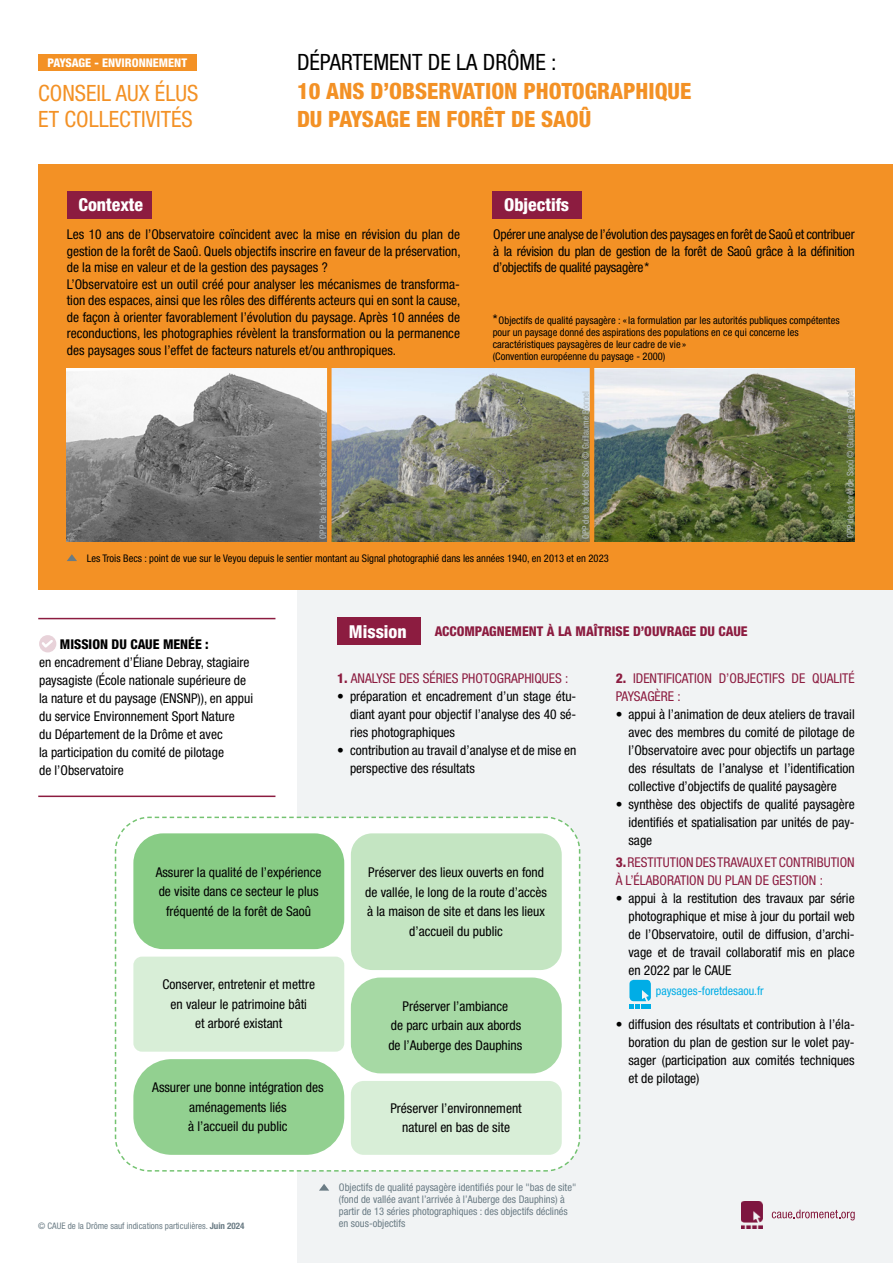
<style>
.page{position:relative;width:893px;height:1263px;background:#fff}
.page>*{position:absolute;margin:0;border:0;box-sizing:border-box;transform-origin:0 0}
.t1{font:800 condensed 22.5px/28.5px "Helvetica Neue LT Pro";color:#f39125}
.t2{font:condensed 22.5px/25.5px "Helvetica Neue LT Pro";color:#f39125}
.t3{font:condensed 22.5px "Helvetica Neue LT Pro";color:#000}
.t4{font:800 condensed 17.85px "Helvetica Neue LT Pro";color:#fff}
.t5{font:condensed 13.5px/18px "Helvetica Neue LT Pro";color:#000;text-align:justify}
.t6{font:condensed 13.5px/18px "Helvetica Neue LT Pro";color:#8c1c40}
.t7{font:800 condensed 13.5px "Helvetica Neue LT Pro";color:#8c1c40}
.t8{font:800 condensed 13.5px "Helvetica Neue LT Pro";color:#000}
.t9{font:condensed 12px "Helvetica Neue LT Pro";color:#00ade6}
.t10{font:800 condensed 12px "Helvetica Neue LT Pro";color:#fff}
.t11{font:condensed 10.5px/12px "Helvetica Neue LT Pro";color:#000}
.t12{font:condensed 10.5px/12px "Helvetica Neue LT Pro";color:#6b7c85}
.t13{font:condensed 9px "Helvetica Neue LT Pro";color:#b5bdc2}
.t14{font:condensed 9px "Helvetica Neue LT Pro";color:#6b7c85}
.s1{font-size:13.5px}
.s2{font-weight:800}
.s3{font-weight:700}
</style>
<div class="page">
<div style="left:297px;top:590px;width:596px;height:673px;background:#f1f3f4"></div>
<div style="left:38px;top:164px;width:855px;height:426px;background:#f39125"></div>
<div style="left:337px;top:618px;width:83px;height:27px;background:#8c1c40"></div>
<svg style="left:772px;top:1210px;width:83px;height:10px"></svg>
<img style="left:742px;top:1202px;width:20px;height:27px">
<div style="left:67px;top:191px;width:84px;height:27px;background:#8c1c40"></div>
<div style="left:492px;top:191px;width:90px;height:27px;background:#8c1c40"></div>
<div style="left:38px;top:54px;width:158px;height:17px;background:#f39125"></div>
<img style="left:332px;top:369px;width:258px;height:172px">
<svg style="left:67px;top:554px;width:10px;height:7px"></svg>
<svg style="left:319px;top:1184px;width:10px;height:6px"></svg>
<svg style="left:114px;top:816px;width:467px;height:356px"></svg>
<svg style="left:39px;top:635px;width:17px;height:17px"></svg>
<hr style="left:38px;top:618px;width:237px;height:1px;background:#8c1c40">
<hr style="left:38px;top:795px;width:237px;height:2px;background:#8c1c40">
<svg style="left:629px;top:980px;width:22px;height:28px"></svg>
<svg style="left:594px;top:369px;width:261px;height:172px;background:#7c876b"></svg>
<svg style="left:67px;top:369px;width:260px;height:172px;background:#919191"></svg>
<div style="left:351px;top:833px;width:211px;height:137px;background:#c4e5c2;border-radius:21px"></div>
<div style="left:133px;top:833px;width:211px;height:116px;background:#88cc85;border-radius:30px"></div>
<div style="left:133px;top:956px;width:211px;height:96px;background:#d8eed7;border-radius:9px"></div>
<div style="left:351px;top:977px;width:211px;height:96px;background:#a6d9a4;border-radius:30px"></div>
<div style="left:133px;top:1059px;width:211px;height:96px;background:#92d090;border-radius:38px"></div>
<div style="left:351px;top:1081px;width:211px;height:74px;background:#d8eed7;border-radius:13px"></div>
<p class="t10" style="left:48px;top:55px;width:141px">PAYSAGE - ENVIRONNEMENT</p>
<h1 class="t2" style="left:38px;top:80px;width:161px">CONSEIL AUX ÉLUS<br>ET COLLECTIVITÉS</h1>
<h2 class="t4" style="left:79px;top:194px;width:66px">Contexte</h2>
<h1 class="t3" style="left:297px;top:49px;width:261px">DÉPARTEMENT DE LA DRÔME :</h1>
<h1 class="t1" style="left:297px;top:76px;width:396px">10 ANS D’OBSERVATION PHOTOGRAPHIQUE<br>DU PAYSAGE EN FORÊT DE SAOÛ</h1>
<h2 class="t4" style="left:504px;top:194px;width:67px">Objectifs</h2>
<p class="t5" style="left:67px;top:226px;width:395px;line-height:16.5px;text-align:left">Les 10 ans de l’Observatoire coïncident avec la mise en révision du plan de gestion de la forêt de Saoû. Quels objectifs inscrire en faveur de la préservation, de la mise en valeur et de la gestion des paysages ?<br>L’Observatoire est un outil créé pour analyser les mécanismes de transforma&shy;tion des espaces, ainsi que les rôles des différents acteurs qui en sont la cause, de façon à orienter favorablement l’évolution du paysage. Après 10 années de reconductions, les photographies révèlent la transformation ou la permanence des paysages sous l’effet de facteurs naturels et/ou anthropiques.</p>
<p class="t13" style="left:318px;top:539px;width:130px;rotate:-90deg">OPP de la forêt de Saoû © Fonds Fuoc</p>
<p class="t5" style="left:493px;top:226px;width:363px;line-height:16.5px">Opérer une analyse de l’évolution des paysages en forêt de Saoû et contribuer à la révision du plan de gestion de la forêt de Saoû grâce à la définition d’objectifs de qualité paysagère*</p>
<p class="t11" style="left:493px;top:314px;width:348px"><span class="s1">*</span>Objectifs de qualité paysagère : «la formulation par les autorités publiques compétentes pour un paysage donné des aspirations des populations en ce qui concerne les caractéristiques paysagères de leur cadre de vie »<br>(Convention européenne du paysage - 2000)</p>
<p class="t13" style="left:580px;top:539px;width:150px;rotate:-90deg">OPP de la forêt de Saoû © Guillaume Bonnel</p>
<p class="t13" style="left:845px;top:538px;width:150px;rotate:-90deg">OPP de la forêt de Saoû © Guillaume Bonnel</p>
<p class="t11" style="left:87px;top:552px;width:523px">Les Trois Becs : point de vue sur le Veyou depuis le sentier montant au Signal photographié dans les années 1940, en 2013 et en 2023</p>
<p class="t8" style="left:60px;top:636px;width:150px">MISSION DU CAUE MENÉE :</p>
<p class="t5" style="left:39px;top:653px;width:216px;text-align:left">en encadrement d’Éliane Debray, stagiaire paysagiste (École nationale supérieure de la nature et du paysage (ENSNP)), en appui du service Environnement Sport Nature<br>du Département de la Drôme et avec<br>la participation du comité de pilotage<br>de l’Observatoire</p>
<p class="t5" style="left:156px;top:862px;width:167px;line-height:19.5px;text-align:center">Assurer la qualité de l’expérience de visite dans ce secteur le plus fréquenté de la forêt de Saoû</p>
<p class="t5" style="left:163px;top:975px;width:154px;line-height:19.5px;text-align:center">Conserver, entretenir et mettre en valeur le patrimoine bâti<br>et arboré existant</p>
<p class="t5" style="left:152px;top:1078px;width:173px;line-height:19.5px;text-align:center">Assurer une bonne intégration des aménagements liés<br>à l’accueil du public</p>
<h2 class="t4" style="left:349px;top:620px;width:59px">Mission</h2>
<p class="t7" style="left:435px;top:623px;width:314px">ACCOMPAGNEMENT À LA MAÎTRISE D’OUVRAGE DU CAUE</p>
<p class="t6" style="left:337px;top:669px;width:233px"><span class="s2">1.</span> ANALYSE DES SÉRIES PHOTOGRAPHIQUES :</p>
<p class="t5" style="left:350px;top:687px;width:228px;text-indent:-13px">• préparation et encadrement d’un stage étu&shy;diant ayant pour objectif l’analyse des 40 sé&shy;ries photographiques</p>
<p class="t5" style="left:350px;top:741px;width:228px;text-indent:-13px">• contribution au travail d’analyse et de mise en perspective des résultats</p>
<p class="t5" style="left:365px;top:863px;width:183px;line-height:19.5px;text-align:center">Préserver des lieux ouverts en fond de vallée, le long de la route d’accès à la maison de site et dans les lieux d’accueil du public</p>
<p class="t5" style="left:388px;top:996px;width:135px;line-height:19.5px;text-align:center">Préserver l’ambiance<br>de parc urbain aux abords de l’Auberge des Dauphins</p>
<p class="t5" style="left:390px;top:1098px;width:133px;line-height:19.5px;text-align:center">Préserver l’environnement naturel en bas de site</p>
<p class="t6" style="left:616px;top:669px;width:241px"><span class="s2">2.</span> IDENTIFICATION D’OBJECTIFS DE QUALITÉ<br>PAYSAGÈRE :</p>
<p class="t5" style="left:628px;top:705px;width:228px;text-indent:-13px">• appui à l’animation de deux ateliers de travail avec des membres du comité de pilotage de l’Observatoire avec pour objectifs un partage des résultats de l’analyse et l’identification collective d’objectifs de qualité paysagère</p>
<p class="t5" style="left:628px;top:795px;width:228px;text-indent:-13px">• synthèse des objectifs de qualité paysagère identifiés et spatialisation par unités de pay&shy;sage</p>
<p class="t6" style="left:616px;top:853px;width:241px"><span class="s2">3.</span> RESTITUTION DES TRAVAUX ET CONTRIBUTION<br>À L’ÉLABORATION DU PLAN DE GESTION :</p>
<p class="t5" style="left:628px;top:889px;width:228px;text-indent:-13px">• appui à la restitution des travaux par série photographique et mise à jour du portail web de l’Observatoire, outil de diffusion, d’archi&shy;vage et de travail collaboratif mis en place en 2022 par le CAUE</p>
<p class="t9" style="left:656px;top:983px;width:110px">paysages-foretdesaou.fr</p>
<p class="t5" style="left:628px;top:1015px;width:228px;text-indent:-13px">• diffusion des résultats et contribution à l’éla&shy;boration du plan de gestion sur le volet pay&shy;sager (participation aux comités techniques et de pilotage)</p>
<p class="t14" style="left:38px;top:1220px;width:208px">© CAUE de la Drôme sauf indications particulières. <span class="s3">Juin 2024</span></p>
<p class="t12" style="left:339px;top:1181px;width:239px">Objectifs de qualité paysagère identifiés pour le "bas de site" (fond de vallée avant l’arrivée à l’Auberge des Dauphins) à partir de 13 séries photographiques : des objectifs déclinés en sous-objectifs</p>
</div>
